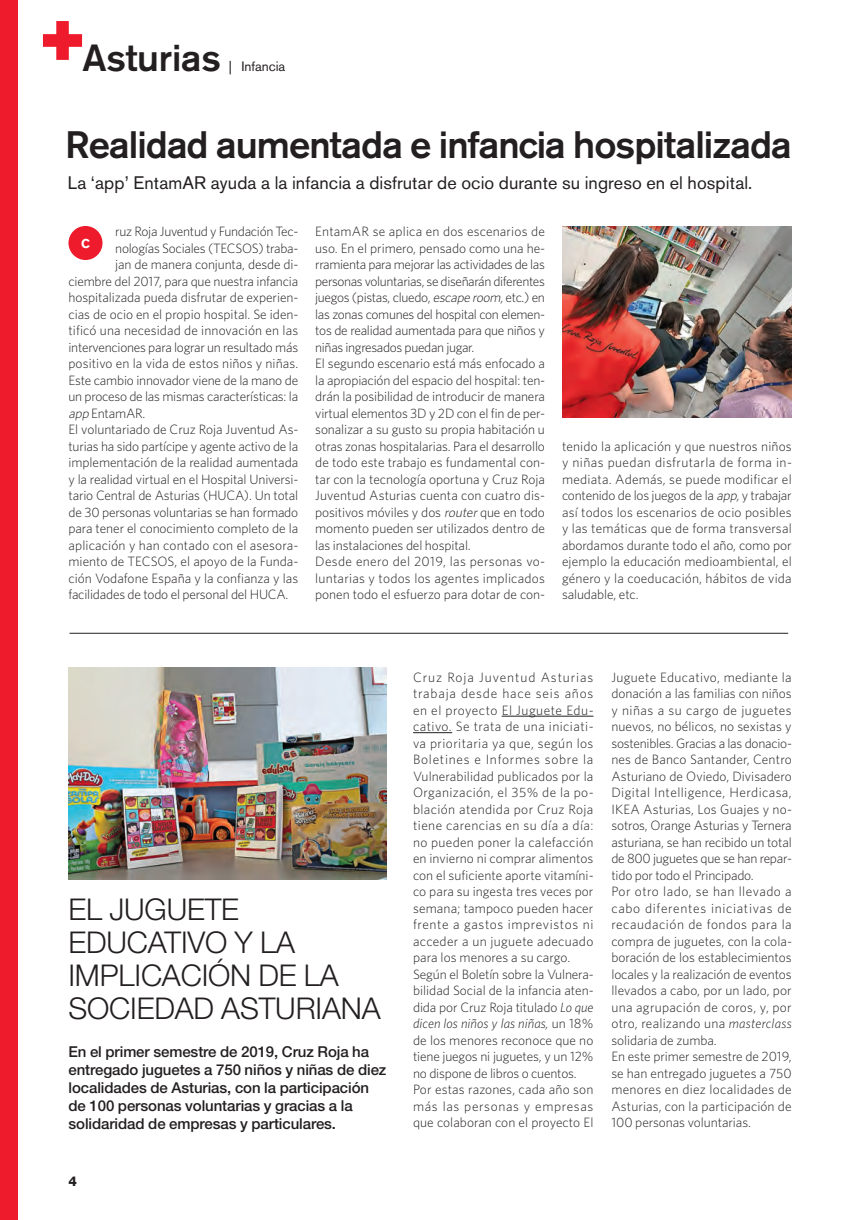
<style>
.page{position:relative;width:850px;height:1220px;background:#fff}
.page>*{position:absolute;margin:0;border:0;box-sizing:border-box;transform-origin:0 0}
.t1{font:500 37.95px "Akzidenz Grotesk BE";letter-spacing:-.025em;color:#231f20}
.t2{font:500 37.5px "Akzidenz Grotesk BE";letter-spacing:-.005em;color:#231f20}
.t3{font:300 30px/33px "Helvetica Neue";letter-spacing:-.005em;color:#231f20}
.t4{font:18px "Akzidenz Grotesk BE";letter-spacing:.005em;color:#231f20}
.t5{font:500 15px/18px "Helvetica Neue";letter-spacing:-.005em;color:#231f20}
.t6{font:300 13.5px/16.5px "Whitney";letter-spacing:-.005em;color:#231f20}
.t7{font:13.5px "Akzidenz Grotesk BE";letter-spacing:-.005em;color:#231f20}
.t8{font:800 13.5px "Helvetica Neue";color:#231f20}
.t9{font:700 12.75px "Akzidenz Grotesk BE";color:#fff}
.s1{font-style:italic}
</style>
<div class="page">
<div style="left:0;top:0;width:18px;height:1219px;background:#ee1b2c"></div>
<img style="left:68px;top:667px;width:319px;height:212px">
<hr style="left:70px;top:633px;width:718px;height:1px;background:#231f20">
<svg style="left:43px;top:21px;width:39px;height:39px"></svg>
<img style="left:562px;top:226px;width:229px;height:191px">
<div style="left:68px;top:226px;width:34px;height:34px;background:#ee1b2c;border-radius:50%"></div>
<hr style="left:501px;top:715px;width:92px;height:1px;background:#231f20">
<hr style="left:413px;top:732px;width:39px;height:1px;background:#231f20">
<h2 class="t2" style="left:82px;top:44px;width:140px">Asturias</h2>
<p class="t7" style="left:229px;top:61px;width:58px">| Infancia</p>
<h1 class="t1" style="left:65px;top:131px;width:728px">Realidad aumentada e infancia hospitalizada</h1>
<h3 class="t4" style="left:68px;top:176px;width:686px">La ‘app’ EntamAR ayuda a la infancia a disfrutar de ocio durante su ingreso en el hospital.</h3>
<p class="t6" style="left:115px;top:224px;width:185px">ruz Roja Juventud y Fundación Tec-</p>
<p class="t6" style="left:115px;top:240px;width:185px">nologías Sociales (TECSOS) traba-</p>
<p class="t6" style="left:115px;top:257px;width:185px">jan de manera conjunta, desde di-</p>
<p class="t6" style="left:68px;top:273px;width:231px">ciembre del 2017, para que nuestra infancia</p>
<p class="t6" style="left:68px;top:290px;width:231px">hospitalizada pueda disfrutar de experien-</p>
<p class="t6" style="left:68px;top:306px;width:231px">cias de ocio en el propio hospital. Se iden-</p>
<p class="t6" style="left:68px;top:323px;width:231px">tificó una necesidad de innovación en las</p>
<p class="t6" style="left:68px;top:339px;width:231px">intervenciones para lograr un resultado más</p>
<p class="t6" style="left:68px;top:356px;width:231px">positivo en la vida de estos niños y niñas.</p>
<p class="t6" style="left:68px;top:372px;width:231px">Este cambio innovador viene de la mano de</p>
<p class="t6" style="left:68px;top:389px;width:231px">un proceso de las mismas características: la</p>
<p class="t6" style="left:68px;top:405px;width:78px"><span class="s1">app</span> EntamAR.</p>
<p class="t6" style="left:68px;top:422px;width:231px">El voluntariado de Cruz Roja Juventud As-</p>
<p class="t6" style="left:68px;top:438px;width:231px">turias ha sido partícipe y agente activo de la</p>
<p class="t6" style="left:68px;top:455px;width:231px">implementación de la realidad aumentada</p>
<p class="t6" style="left:68px;top:471px;width:231px">y la realidad virtual en el Hospital Universi-</p>
<p class="t6" style="left:68px;top:488px;width:231px">tario Central de Asturias (HUCA). Un total</p>
<p class="t6" style="left:68px;top:504px;width:231px">de 30 personas voluntarias se han formado</p>
<p class="t6" style="left:68px;top:521px;width:231px">para tener el conocimiento completo de la</p>
<p class="t6" style="left:68px;top:537px;width:231px">aplicación y han contado con el asesora-</p>
<p class="t6" style="left:68px;top:554px;width:231px">miento de TECSOS, el apoyo de la Funda-</p>
<p class="t6" style="left:68px;top:570px;width:231px">ción Vodafone España y la confianza y las</p>
<p class="t6" style="left:68px;top:587px;width:221px">facilidades de todo el personal del HUCA.</p>
<p class="t9" style="left:81px;top:239px;width:10px">C</p>
<p class="t6" style="left:315px;top:224px;width:231px">EntamAR se aplica en dos escenarios de uso. En el primero, pensado como una he&shy;rramienta para mejorar las actividades de las personas voluntarias, se diseñarán diferentes juegos (pistas, cluedo, <span class="s1">escape room,</span>etc.) en las zonas comunes del hospital con elemen&shy;tos de realidad aumentada para que niños y niñas ingresados puedan jugar.<br>El segundo escenario está más enfocado a la apropiación del espacio del hospital: ten&shy;drán la posibilidad de introducir de manera virtual elementos 3D y 2D con el fin de per&shy;sonalizar a su gusto su propia habitación u otras zonas hospitalarias. Para el desarrollo de todo este trabajo es fundamental con&shy;tar con la tecnología oportuna y Cruz Roja Juventud Asturias cuenta con cuatro dis&shy;positivos móviles y dos <span class="s1">router</span> que en todo momento pueden ser utilizados dentro de las instalaciones del hospital.<br>Desde enero del 2019, las personas vo&shy;luntarias y todos los agentes implicados ponen todo el esfuerzo para dotar de con-</p>
<p class="t6" style="left:562px;top:438px;width:231px;text-align:justify">tenido la aplicación y que nuestros niños y niñas puedan disfrutarla de forma in&shy;mediata. Además, se puede modificar el contenido de los juegos de la <span class="s1">app,</span>y trabajar así todos los escenarios de ocio posibles y las temáticas que de forma transversal abordamos durante todo el año, como por ejemplo la educación medioambiental, el género y la coeducación, hábitos de vida saludable, etc.</p>
<h3 class="t3" style="left:68px;top:895px;width:313px">EL JUGUETE<br>EDUCATIVO Y LA<br>IMPLICACIÓN DE LA<br>SOCIEDAD ASTURIANA</h3>
<p class="t5" style="left:68px;top:1043px;width:319px">En el primer semestre de 2019, Cruz Roja ha entregado juguetes a 750 niños y niñas de diez localidades de Asturias, con la participación de 100 personas voluntarias y gracias a la solidaridad de empresas y particulares.</p>
<p class="t8" style="left:68px;top:1176px;width:10px">4</p>
<p class="t6" style="left:413px;top:669px;width:182px">Cruz Roja Juventud Asturias trabaja desde hace seis años en el proyecto El Juguete Edu&shy;cativo. Se trata de una iniciati&shy;va prioritaria ya que, según los<br>Boletines e Informes sobre la<br>Vulnerabilidad publicados por la<br>Organización, el 35% de la po&shy;blación atendida por Cruz Roja tiene carencias en su día a día: no pueden poner la calefacción en invierno ni comprar alimentos con el suficiente aporte vitamíni&shy;co para su ingesta tres veces por semana; tampoco pueden hacer frente a gastos imprevistos ni acceder a un juguete adecuado para los menores a su cargo.<br>Según el Boletín sobre la Vulnera&shy;bilidad Social de la infancia aten&shy;dida por Cruz Roja titulado <span class="s1">Lo que dicen los niños y las niñas,</span> un 18% de los menores reconoce que no tiene juegos ni juguetes, y un 12% no dispone de libros o cuentos.<br>Por estas razones, cada año son más las personas y empresas que colaboran con el proyecto El</p>
<p class="t6" style="left:611px;top:669px;width:182px">Juguete Educativo, mediante la donación a las familias con niños y niñas a su cargo de juguetes nuevos, no bélicos, no sexistas y sostenibles. Gracias a las donacio&shy;nes de Banco Santander, Centro<br>Asturiano de Oviedo, Divisadero<br>Digital Intelligence, Herdicasa,<br>IKEA Asturias, Los Guajes y no&shy;sotros, Orange Asturias y Ternera asturiana, se han recibido un total de 800 juguetes que se han repar&shy;tido por todo el Principado.<br>Por otro lado, se han llevado a cabo diferentes iniciativas de recaudación de fondos para la compra de juguetes, con la cola&shy;boración de los establecimientos locales y la realización de eventos llevados a cabo, por un lado, por una agrupación de coros, y, por otro, realizando una <span class="s1">masterclass </span>solidaria de zumba.<br>En este primer semestre de 2019, se han entregado juguetes a 750 menores en diez localidades de<br>Asturias, con la participación de<br>100 personas voluntarias.</p>
</div>
